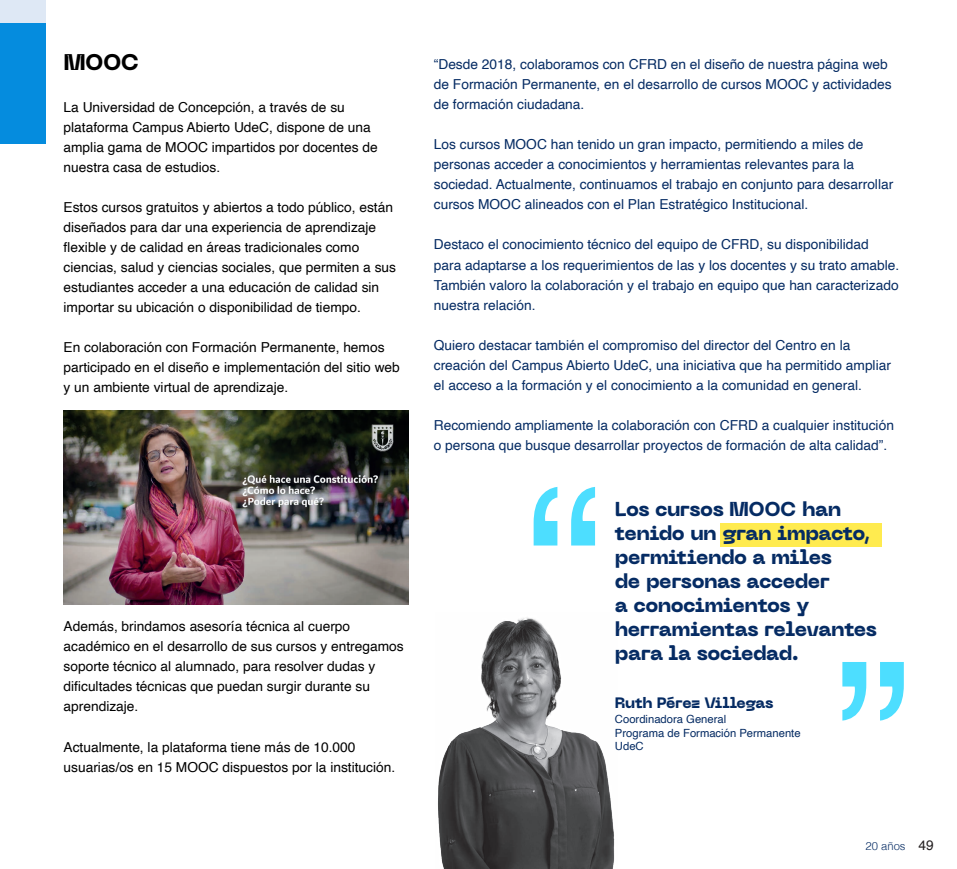
<style>
.page{position:relative;width:957px;height:869px;background:#fff}
.page>*{position:absolute;margin:0;border:0;box-sizing:border-box;transform-origin:0 0}
.t1{font:800 22.5px "Neue Machina";color:#000}
.t2{font:800 20px/24px "Neue Machina";letter-spacing:-.03em;color:#052b63}
.t3{font:800 15px "Neue Machina";letter-spacing:-.02em;color:#052b63}
.t4{font:13.75px/20px "Helvetica";color:#052b63}
.t5{font:13.75px/20px "Helvetica";color:#000}
.t6{font:11.25px/13.5px "Helvetica";color:#052b63}
.t7{font:300 11.25px "Helvetica";color:#052b63}
.s1{font-weight:400;font-size:13.75px;color:#231f20}
</style>
<div class="page">
<img style="left:64px;top:410px;width:345px;height:194px">
<div style="left:720px;top:523px;width:161px;height:24px;background:#ffeb4f"></div>
<svg style="left:533px;top:487px;width:62px;height:58px"></svg>
<svg style="left:842px;top:662px;width:62px;height:58px"></svg>
<img style="left:438px;top:617px;width:177px;height:251px">
<div style="left:0;top:23px;width:46px;height:120px;background:#058cde"></div>
<div style="left:0;top:0;width:46px;height:23px;background:#dee8f5"></div>
<p class="t1" style="left:64px;top:47px;width:77px">MOOC</p>
<p class="t5" style="left:64px;top:98px;width:316px">La Universidad de Concepción, a través de su plataforma Campus Abierto UdeC, dispone de una amplia gama de MOOC impartidos por docentes de nuestra casa de estudios.</p>
<p class="t5" style="left:64px;top:198px;width:334px">Estos cursos gratuitos y abiertos a todo público, están diseñados para dar una experiencia de aprendizaje flexible y de calidad en áreas tradicionales como ciencias, salud y ciencias sociales, que permiten a sus estudiantes acceder a una educación de calidad sin importar su ubicación o disponibilidad de tiempo.</p>
<p class="t5" style="left:64px;top:338px;width:338px">En colaboración con Formación Permanente, hemos participado en el diseño e implementación del sitio web y un ambiente virtual de aprendizaje.</p>
<p class="t5" style="left:64px;top:616px;width:342px">Además, brindamos asesoría técnica al cuerpo académico en el desarrollo de sus cursos y entregamos soporte técnico al alumnado, para resolver dudas y dificultades técnicas que puedan surgir durante su aprendizaje.</p>
<p class="t5" style="left:64px;top:736px;width:333px">Actualmente, la plataforma tiene más de 10.000 usuarias/os en 15 MOOC dispuestos por la institución.</p>
<p class="t4" style="left:434px;top:55px;width:459px">“Desde 2018, colaboramos con CFRD en el diseño de nuestra página web de Formación Permanente, en el desarrollo de cursos MOOC y actividades de formación ciudadana.</p>
<p class="t4" style="left:434px;top:135px;width:461px">Los cursos MOOC han tenido un gran impacto, permitiendo a miles de personas acceder a conocimientos y herramientas relevantes para la sociedad. Actualmente, continuamos el trabajo en conjunto para desarrollar cursos MOOC alineados con el Plan Estratégico Institucional.</p>
<p class="t4" style="left:434px;top:235px;width:467px">Destaco el conocimiento técnico del equipo de CFRD, su disponibilidad para adaptarse a los requerimientos de las y los docentes y su trato amable.<br>También valoro la colaboración y el trabajo en equipo que han caracterizado nuestra relación.</p>
<p class="t4" style="left:434px;top:335px;width:459px">Quiero destacar también el compromiso del director del Centro en la creación del Campus Abierto UdeC, una iniciativa que ha permitido ampliar el acceso a la formación y el conocimiento a la comunidad en general.</p>
<p class="t4" style="left:434px;top:415px;width:462px">Recomiendo ampliamente la colaboración con CFRD a cualquier institución o persona que busque desarrollar proyectos de formación de alta calidad”.</p>
<p class="t2" style="left:615px;top:497px;width:263px">Los cursos MOOC han tenido un gran impacto, permitiendo a miles<br>de personas acceder<br>a conocimientos y herramientas relevantes para la sociedad.</p>
<p class="t3" style="left:615px;top:692px;width:160px">Ruth Pérez Villegas</p>
<p class="t6" style="left:615px;top:712px;width:113px">Coordinadora General</p>
<p class="t6" style="left:615px;top:726px;width:187px">Programa de Formación Permanente<br>UdeC</p>
<p class="t7" style="left:865px;top:836px;width:70px">20 años <span class="s1">49</span></p>
</div>
